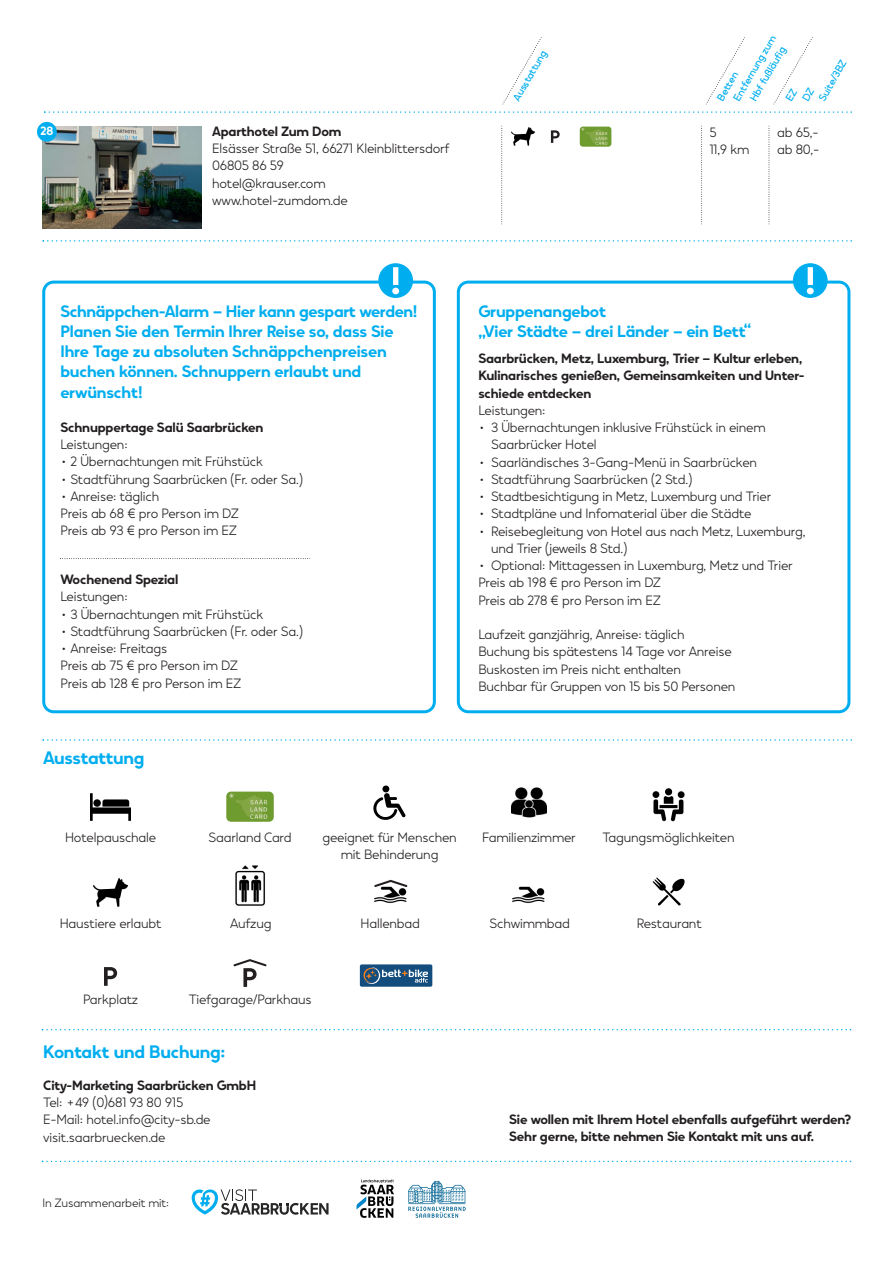
<style>
.page{position:relative;width:893px;height:1263px;background:#fff}
.page>*{position:absolute;margin:0;border:0;box-sizing:border-box;transform-origin:0 0}
.t1{font:700 18px "Vary";letter-spacing:-.015em;color:#00aeef}
.t2{font:700 16.5px/20.2px "Vary";letter-spacing:-.015em;color:#00aeef}
.t3{font:300 13.5px "Vary";letter-spacing:-.015em;color:#231f20}
.t4{font:700 13.5px/17.2px "Vary";letter-spacing:-.015em;color:#231f20}
.t5{font:300 13.5px "Vary";letter-spacing:-.04em;color:#231f20}
.t6{font:300 12px "Vary";letter-spacing:-.015em;color:#231f20}
.t7{font:700 12px "Vary";color:#fff}
.t8{font:10.5px "Vary";color:#00aeef}
</style>
<div class="page">
<svg style="left:457px;top:281px;width:393px;height:432px"></svg>
<svg style="left:42px;top:281px;width:394px;height:432px"></svg>
<svg style="left:43px;top:240px;width:809px;height:2px"></svg>
<svg style="left:43px;top:739px;width:809px;height:2px"></svg>
<svg style="left:42px;top:1029px;width:809px;height:1px"></svg>
<svg style="left:42px;top:1161px;width:809px;height:1px"></svg>
<svg style="left:60px;top:558px;width:250px;height:1px"></svg>
<img style="left:43px;top:126px;width:159px;height:102px">
<svg style="left:501px;top:126px;width:1px;height:99px"></svg>
<svg style="left:701px;top:126px;width:1px;height:99px"></svg>
<svg style="left:769px;top:126px;width:1px;height:99px"></svg>
<img style="left:90px;top:793px;width:41px;height:28px">
<svg style="left:373px;top:785px;width:32px;height:35px"></svg>
<img style="left:235px;top:865px;width:30px;height:41px">
<img style="left:94px;top:878px;width:34px;height:29px">
<img style="left:652px;top:788px;width:33px;height:34px">
<img style="left:512px;top:886px;width:33px;height:18px">
<img style="left:374px;top:887px;width:33px;height:17px">
<img style="left:512px;top:787px;width:34px;height:31px">
<svg style="left:653px;top:877px;width:32px;height:29px"></svg>
<svg style="left:234px;top:959px;width:33px;height:28px"></svg>
<svg style="left:374px;top:880px;width:33px;height:7px"></svg>
<svg style="left:104px;top:967px;width:13px;height:19px"></svg>
<img style="left:226px;top:792px;width:48px;height:30px;border-radius:5px">
<div style="left:360px;top:964px;width:72px;height:23px;background:#134d7e;border-radius:2px"></div>
<svg style="left:363px;top:967px;width:65px;height:17px"></svg>
<svg style="left:357px;top:1179px;width:37px;height:39px"></svg>
<svg style="left:408px;top:1181px;width:58px;height:37px"></svg>
<svg style="left:192px;top:1189px;width:137px;height:26px"></svg>
<div style="left:378px;top:263px;width:35px;height:35px;background:#00aeef;border-radius:50%"></div>
<svg style="left:392px;top:267px;width:7px;height:27px"></svg>
<div style="left:793px;top:263px;width:35px;height:35px;background:#00aeef;border-radius:50%"></div>
<svg style="left:807px;top:267px;width:7px;height:27px"></svg>
<img style="left:511px;top:127px;width:23px;height:19px">
<svg style="left:551px;top:130px;width:9px;height:13px"></svg>
<img style="left:580px;top:127px;width:31px;height:20px;border-radius:3px">
<div style="left:37px;top:122px;width:20px;height:20px;background:#00aeef;border-radius:50%"></div>
<svg style="left:44px;top:111px;width:808px;height:2px"></svg>
<svg style="left:502px;top:37px;width:40px;height:68px"></svg>
<svg style="left:706px;top:37px;width:39px;height:68px"></svg>
<svg style="left:773px;top:37px;width:40px;height:68px"></svg>
<p class="t7" style="left:41px;top:124px;width:14px">28</p>
<p class="t4" style="left:212px;top:123px;width:131px">Aparthotel Zum Dom</p>
<p class="t3" style="left:212px;top:141px;width:239px">Elsässer Straße 51, 66271 Kleinblittersdorf</p>
<p class="t3" style="left:212px;top:158px;width:73px">06805 86 59</p>
<p class="t3" style="left:212px;top:175px;width:115px">hotel@krauser.com</p>
<p class="t3" style="left:212px;top:192px;width:137px">www.hotel-zumdom.de</p>
<p class="t8" style="left:512px;top:98px;width:58px;rotate:-60deg">Ausstattung</p>
<p class="t8" style="left:733px;top:98px;width:76px;rotate:-60deg">Entfernung zum</p>
<p class="t8" style="left:749px;top:98px;width:62px;rotate:-60deg">Hbf fußläufi g</p>
<p class="t8" style="left:818px;top:98px;width:47px;rotate:-60deg">Suite/3BZ</p>
<p class="t8" style="left:716px;top:98px;width:33px;rotate:-60deg">Betten</p>
<p class="t3" style="left:709px;top:124px;width:9px">5</p>
<p class="t3" style="left:709px;top:141px;width:42px">11,9 km</p>
<p class="t3" style="left:777px;top:124px;width:43px">ab 65,-</p>
<p class="t3" style="left:777px;top:141px;width:44px">ab 80,-</p>
<p class="t2" style="left:60px;top:301px;width:358px">Schnäppchen-Alarm – Hier kann gespart werden!</p>
<p class="t2" style="left:60px;top:321px;width:334px">Planen Sie den Termin Ihrer Reise so, dass Sie<br>Ihre Tage zu absoluten Schnäppchenpreisen</p>
<p class="t2" style="left:60px;top:362px;width:302px">buchen können. Schnuppern erlaubt und</p>
<p class="t2" style="left:60px;top:382px;width:84px">erwünscht!</p>
<p class="t4" style="left:60px;top:419px;width:205px">Schnuppertage Salü Saarbrücken</p>
<p class="t3" style="left:60px;top:437px;width:69px">Leistungen:</p>
<p class="t3" style="left:60px;top:454px;width:204px">• 2 Übernachtungen mit Frühstück</p>
<p class="t3" style="left:60px;top:471px;width:244px">• Stadtführung Saarbrücken (Fr. oder Sa.)</p>
<p class="t3" style="left:60px;top:488px;width:100px">• Anreise: täglich</p>
<p class="t3" style="left:60px;top:506px;width:180px">Preis ab 68 € pro Person im DZ</p>
<p class="t3" style="left:60px;top:523px;width:178px">Preis ab 93 € pro Person im EZ</p>
<p class="t4" style="left:60px;top:571px;width:119px">Wochenend Spezial</p>
<p class="t3" style="left:60px;top:589px;width:69px">Leistungen:</p>
<p class="t3" style="left:60px;top:606px;width:204px">• 3 Übernachtungen mit Frühstück</p>
<p class="t3" style="left:60px;top:623px;width:244px">• Stadtführung Saarbrücken (Fr. oder Sa.)</p>
<p class="t3" style="left:60px;top:640px;width:108px">• Anreise: Freitags</p>
<p class="t3" style="left:60px;top:658px;width:179px">Preis ab 75 € pro Person im DZ</p>
<p class="t3" style="left:60px;top:675px;width:182px">Preis ab 128 € pro Person im EZ</p>
<p class="t1" style="left:43px;top:747px;width:103px">Ausstattung</p>
<p class="t2" style="left:478px;top:301px;width:129px">Gruppenangebot</p>
<p class="t2" style="left:478px;top:321px;width:275px">„Vier Städte – drei Länder – ein Bett“</p>
<p class="t4" style="left:478px;top:350px;width:328px">Saarbrücken, Metz, Luxemburg, Trier – Kultur erleben,<br>Kulinarisches genießen, Gemeinsamkeiten und Unter&shy;schiede entdecken</p>
<p class="t3" style="left:478px;top:402px;width:69px">Leistungen:</p>
<p class="t3" style="left:478px;top:420px;width:289px">• 3 Übernachtungen inklusive Frühstück in einem</p>
<p class="t3" style="left:491px;top:437px;width:107px">Saarbrücker Hotel</p>
<p class="t3" style="left:478px;top:454px;width:280px">• Saarländisches 3-Gang-Menü in Saarbrücken</p>
<p class="t3" style="left:478px;top:471px;width:215px">• Stadtführung Saarbrücken (2 Std.)</p>
<p class="t3" style="left:478px;top:489px;width:294px">• Stadtbesichtigung in Metz, Luxemburg und Trier</p>
<p class="t3" style="left:478px;top:506px;width:275px">• Stadtpläne und Infomaterial über die Städte</p>
<p class="t3" style="left:478px;top:523px;width:329px">• Reisebegleitung von Hotel aus nach Metz, Luxemburg,</p>
<p class="t3" style="left:491px;top:540px;width:138px">und Trier (jeweils 8 Std.)</p>
<p class="t3" style="left:478px;top:558px;width:316px">• Optional: Mittagessen in Luxemburg, Metz und Trier</p>
<p class="t3" style="left:478px;top:575px;width:184px">Preis ab 198 € pro Person im DZ</p>
<p class="t3" style="left:478px;top:592px;width:184px">Preis ab 278 € pro Person im EZ</p>
<p class="t3" style="left:478px;top:627px;width:208px">Laufzeit ganzjährig, Anreise: täglich</p>
<p class="t3" style="left:478px;top:644px;width:255px">Buchung bis spätestens 14 Tage vor Anreise</p>
<p class="t3" style="left:478px;top:661px;width:204px">Buskosten im Preis nicht enthalten</p>
<p class="t3" style="left:478px;top:678px;width:259px">Buchbar für Gruppen von 15 bis 50 Personen</p>
<p class="t3" style="left:65px;top:829px;width:93px">Hotelpauschale</p>
<p class="t3" style="left:208px;top:829px;width:85px">Saarland Card</p>
<p class="t3" style="left:322px;top:829px;width:136px">geeignet für Menschen</p>
<p class="t3" style="left:482px;top:829px;width:95px">Familienzimmer</p>
<p class="t3" style="left:602px;top:829px;width:134px">Tagungsmöglichkeiten</p>
<p class="t3" style="left:341px;top:847px;width:99px">mit Behinderung</p>
<p class="t3" style="left:60px;top:916px;width:103px">Haustiere erlaubt</p>
<p class="t3" style="left:230px;top:916px;width:43px">Aufzug</p>
<p class="t3" style="left:83px;top:992px;width:56px">Parkplatz</p>
<p class="t3" style="left:189px;top:992px;width:124px">Tiefgarage/Parkhaus</p>
<p class="t1" style="left:43px;top:1041px;width:184px">Kontakt und Buchung:</p>
<p class="t4" style="left:43px;top:1077px;width:214px">City-Marketing Saarbrücken GmbH</p>
<p class="t5" style="left:43px;top:1094px;width:142px">Tel: +49 (0)681 93 80 915</p>
<p class="t3" style="left:43px;top:1112px;width:169px">E-Mail: hotel.info@city-sb.de</p>
<p class="t3" style="left:43px;top:1129px;width:124px">visit.saarbruecken.de</p>
<p class="t6" style="left:43px;top:1196px;width:128px">In Zusammenarbeit mit:</p>
<p class="t3" style="left:361px;top:916px;width:61px">Hallenbad</p>
<p class="t3" style="left:490px;top:916px;width:82px">Schwimmbad</p>
<p class="t3" style="left:637px;top:916px;width:66px">Restaurant</p>
<p class="t4" style="left:509px;top:1110px;width:344px">Sie wollen mit Ihrem Hotel ebenfalls aufgeführt werden?<br>Sehr gerne, bitte nehmen Sie Kontakt mit uns auf.</p>
</div>
